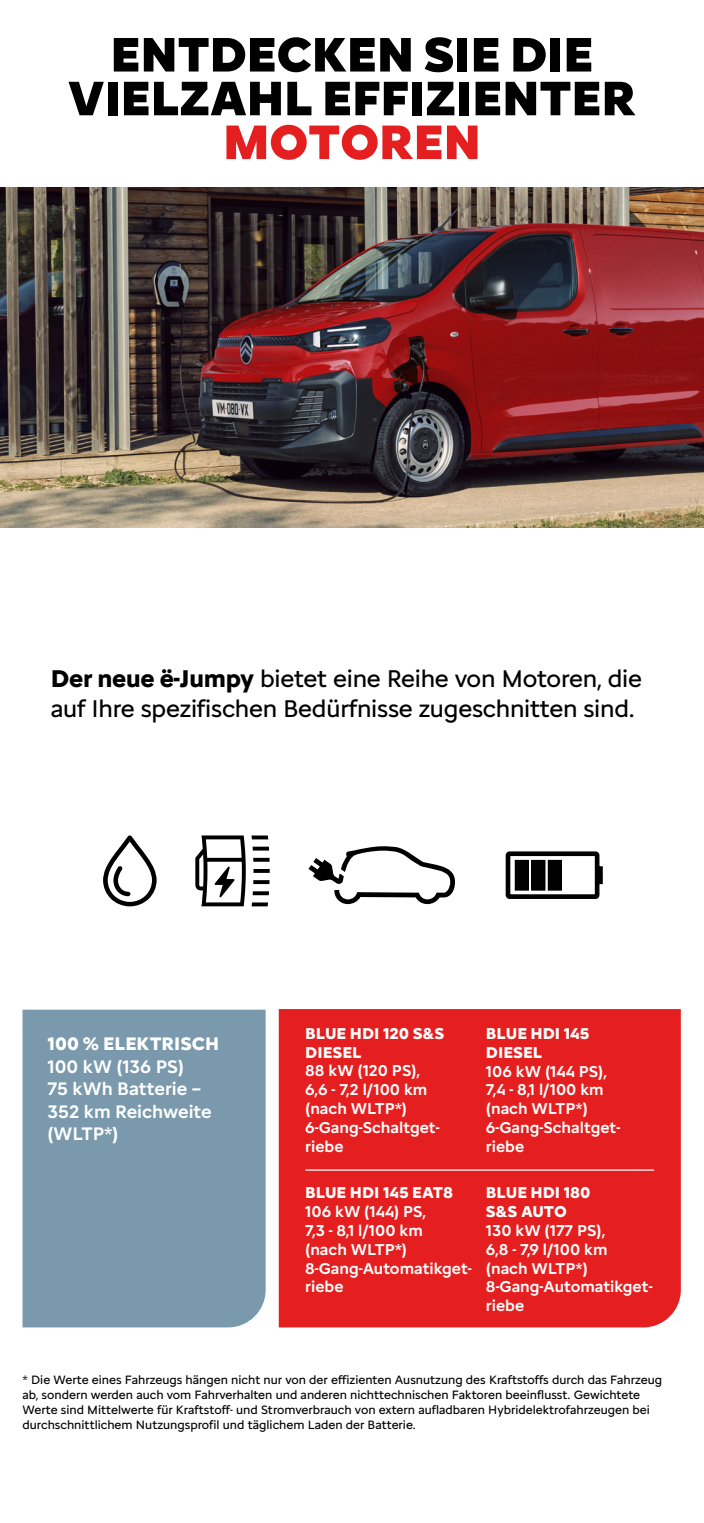
<style>
.page{position:relative;width:704px;height:1523px;background:#fff}
.page>*{position:absolute;margin:0;border:0;box-sizing:border-box;transform-origin:0 0}
.t1{font:900 50px/43.8px "Citroen Type";letter-spacing:-.01em;color:#000;text-align:center}
.t2{font:900 50px "Citroen Type";letter-spacing:-.01em;color:#e51f1f}
.t3{font:25px/30px "Citroen Type";letter-spacing:-.01em;color:#000}
.t4{font:500 18.75px/22.5px "Citroen Type";color:#fff}
.t5{font:700 18.75px "Citroen Type";color:#fff}
.t6{font:500 16.25px/18.8px "Citroen Type";color:#fff}
.t7{font:700 16.25px/18.8px "Citroen Type";color:#fff}
.t8{font:12.5px/15px "Citroen Type";color:#000}
.s1{font-weight:700}
</style>
<div class="page">
<div style="left:278px;top:1009px;width:402px;height:318px;background:#e51f1f"></div>
<div style="left:22px;top:1009px;width:243px;height:318px;background:#7a99ac"></div>
<img style="left:0;top:188px;width:703px;height:340px">
<svg style="left:251px;top:902px;width:17px;height:4px"></svg>
<svg style="left:252px;top:891px;width:17px;height:4px"></svg>
<svg style="left:252px;top:846px;width:17px;height:4px"></svg>
<svg style="left:253px;top:869px;width:16px;height:4px"></svg>
<svg style="left:253px;top:858px;width:16px;height:3px"></svg>
<svg style="left:251px;top:835px;width:17px;height:4px"></svg>
<svg style="left:253px;top:880px;width:16px;height:4px"></svg>
<svg style="left:195px;top:835px;width:50px;height:71px"></svg>
<svg style="left:308px;top:846px;width:146px;height:58px"></svg>
<svg style="left:505px;top:851px;width:98px;height:48px"></svg>
<div style="left:548px;top:860px;width:13px;height:30px;background:#000"></div>
<div style="left:547px;top:860px;width:14px;height:30px;border:1px solid #000"></div>
<div style="left:531px;top:860px;width:13px;height:30px;background:#000"></div>
<div style="left:531px;top:860px;width:14px;height:30px;border:1px solid #000"></div>
<div style="left:515px;top:860px;width:13px;height:30px;background:#000"></div>
<div style="left:514px;top:860px;width:14px;height:30px;border:1px solid #000"></div>
<svg style="left:103px;top:835px;width:53px;height:71px"></svg>
<hr style="left:305px;top:1169px;width:348px;height:1px;background:#fff">
<h1 class="t1" style="left:68px;top:30px;width:569px">ENTDECKEN SIE DIE<br>VIELZAHL EFFIZIENTER</h1>
<h1 class="t2" style="left:223px;top:104px;width:259px">MOTOREN</h1>
<h2 class="t3" style="left:51px;top:662px;width:592px"><span class="s1">Der neue ë-Jumpy</span> bietet eine Reihe von Motoren, die auf Ihre spezifischen Bedürfnisse zugeschnitten sind.</h2>
<h3 class="t5" style="left:48px;top:1029px;width:173px">100 % ELEKTRISCH</h3>
<h3 class="t4" style="left:48px;top:1054px;width:166px">100 kW (136 PS)<br>75 kWh Batterie –<br>352 km Reichweite (WLTP*)</h3>
<h3 class="t7" style="left:305px;top:1023px;width:140px">BLUE HDI 120 S&amp;S<br>DIESEL</h3>
<h3 class="t6" style="left:305px;top:1060px;width:136px">88 kW (120 PS),<br>6,6 - 7,2 l/100 km (nach WLTP*)<br>6-Gang-Schaltget&shy;riebe</h3>
<h3 class="t7" style="left:305px;top:1182px;width:149px">BLUE HDI 145 EAT8</h3>
<h3 class="t6" style="left:305px;top:1201px;width:168px">106 kW (144) PS,<br>7,3 - 8,1 l/100 km<br>(nach WLTP*)<br>8-Gang-Automatikget&shy;riebe</h3>
<h3 class="t7" style="left:485px;top:1023px;width:105px">BLUE HDI 145<br>DIESEL</h3>
<h3 class="t6" style="left:485px;top:1060px;width:136px">106 kW (144 PS),<br>7,4 - 8,1 l/100 km (nach WLTP*)<br>6-Gang-Schaltget&shy;riebe</h3>
<h3 class="t7" style="left:485px;top:1182px;width:106px">BLUE HDI 180<br>S&amp;S AUTO</h3>
<h3 class="t6" style="left:485px;top:1220px;width:168px">130 kW (177 PS),<br>6,8 - 7,9 l/100 km (nach WLTP*)<br>8-Gang-Automatikget&shy;riebe</h3>
<p class="t8" style="left:22px;top:1371px;width:640px">* Die Werte eines Fahrzeugs hängen nicht nur von der effizienten Ausnutzung des Kraftstoffs durch das Fahrzeug ab, sondern werden auch vom Fahrverhalten und anderen nichttechnischen Faktoren beeinflusst. Gewichtete Werte sind Mittelwerte für Kraftstoff- und Stromverbrauch von extern aufladbaren Hybridelektrofahrzeugen bei durchschnittlichem Nutzungsprofil und täglichem Laden der Batterie.</p>
</div>
